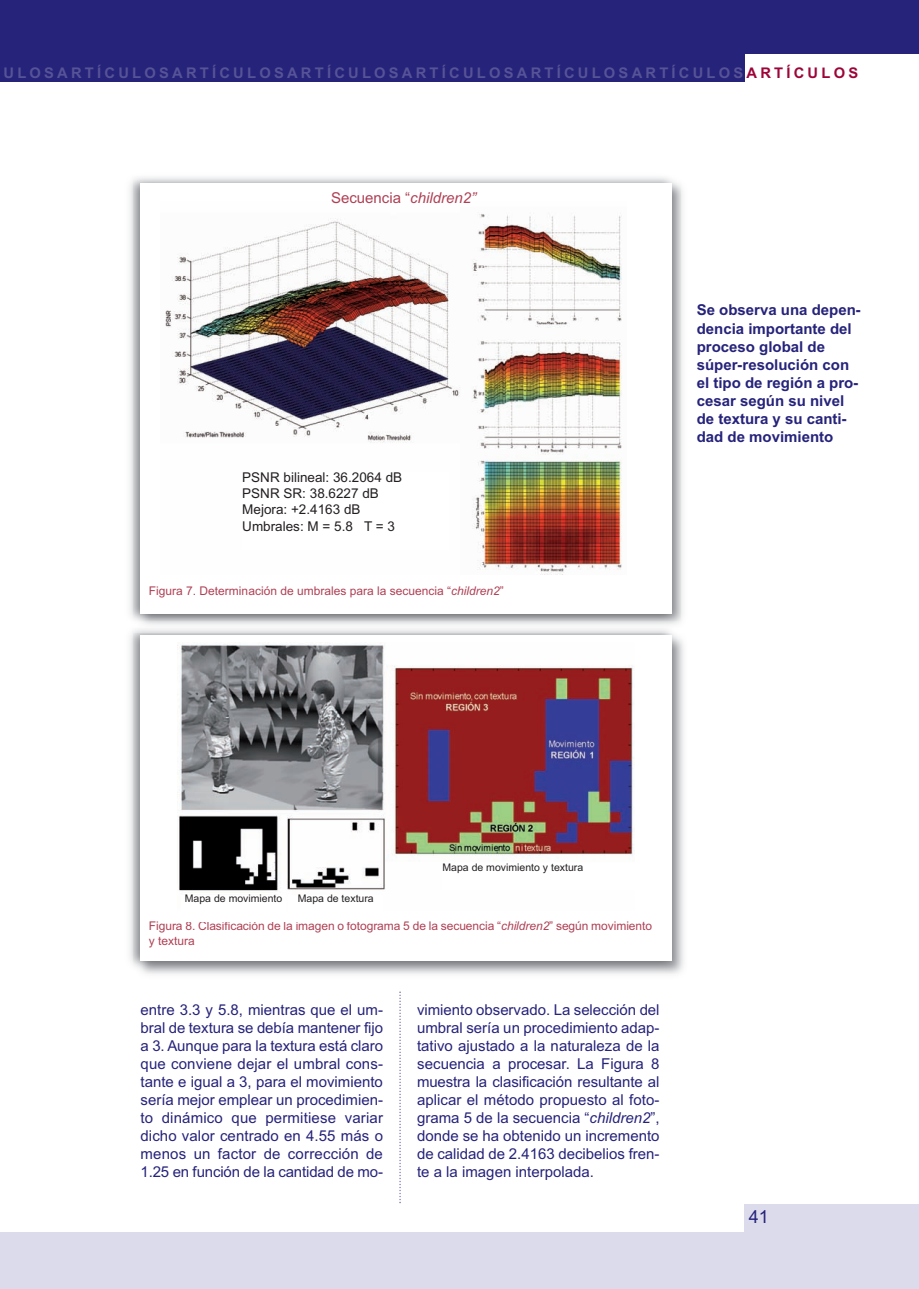
<style>
.page{position:relative;width:919px;height:1289px;background:#fff}
.page>*{position:absolute;margin:0;border:0;box-sizing:border-box;transform-origin:0 0}
.t1{font:18px "Arial";color:#26237b}
.t2{font:15px/18px "Arial";color:#26237b;text-align:justify}
.t3{font:700 15px/18px "Arial";color:#26237b}
.t4{font:15px "Arial";color:#af4054}
.t5{font:700 14.7px "Arial";letter-spacing:.22em;color:#565396}
.t6{font:13.5px/16.2px "Arial";color:#231f20}
.t7{font:12px/15px "Arial";letter-spacing:-.005em;color:#af4054}
.t8{font:10.5px "Arial";color:#231f20}
.s1{color:#9d053a}
.s2{font-style:italic}
</style>
<div class="page">
<div style="left:733px;top:0;width:185px;height:53px;background:#26237b"></div>
<div style="left:744px;top:1203px;width:174px;height:85px;background:#dcdbeb"></div>
<div style="left:0;top:0;width:744px;height:81px;background:#26237b"></div>
<div style="left:0;top:1231px;width:744px;height:57px;background:#dcdbeb"></div>
<img style="left:129px;top:177px;width:552px;height:444px">
<div style="left:140px;top:183px;width:531px;height:430px;background:#fff"></div>
<img style="left:165px;top:214px;width:457px;height:359px">
<div style="left:242px;top:472px;width:207px;height:77px;background:#fff"></div>
<img style="left:133px;top:621px;width:548px;height:353px">
<div style="left:140px;top:635px;width:531px;height:325px;background:#fff"></div>
<img style="left:178px;top:644px;width:456px;height:247px">
<div style="left:442px;top:862px;width:192px;height:27px;background:#fff"></div>
<svg style="left:399px;top:991px;width:2px;height:212px"></svg>
<p class="t5" style="left:3px;top:65px;width:856px">ULOSARTÍCULOSARTÍCULOSARTÍCULOSARTÍCULOSARTÍCULOSARTÍCULOS<span class="s1">ARTÍCULOS</span></p>
<p class="t4" style="left:331px;top:189px;width:147px">Secuencia “<span class="s2">children2”</span></p>
<p class="t6" style="left:242px;top:469px;width:161px">PSNR bilineal: 36.2064 dB<br>PSNR SR: 38.6227 dB<br>Mejora: +2.4163 dB<br>Umbrales: M = 5.8 T = 3</p>
<p class="t7" style="left:149px;top:583px;width:356px">Figura 7. Determinación de umbrales para la secuencia “<span class="s2">children2</span>”</p>
<p class="t3" style="left:696px;top:301px;width:166px">Se observa una depen&shy;dencia importante del proceso global de súper-resolución con el tipo de región a pro&shy;cesar según su nivel de textura y su canti&shy;dad de movimiento</p>
<p class="t8" style="left:185px;top:892px;width:99px">Mapa de movimiento</p>
<p class="t8" style="left:298px;top:892px;width:77px">Mapa de textura</p>
<p class="t8" style="left:442px;top:860px;width:142px">Mapa de movimiento y textura</p>
<p class="t7" style="left:149px;top:918px;width:504px">Figura 8. Clasificación de la imagen o fotograma 5 de la secuencia “<span class="s2">children2</span>” según movimiento y textura</p>
<p class="t2" style="left:140px;top:1000px;width:244px">entre 3.3 y 5.8, mientras que el um&shy;bral de textura se debía mantener fijo a 3. Aunque para la textura está claro que conviene dejar el umbral cons&shy;tante e igual a 3, para el movimiento sería mejor emplear un procedimien&shy;to dinámico que permitiese variar dicho valor centrado en 4.55 más o menos un factor de corrección de 1.25 en función de la cantidad de mo-</p>
<p class="t2" style="left:417px;top:1000px;width:244px">vimiento observado. La selección del umbral sería un procedimiento adap&shy;tativo ajustado a la naturaleza de la secuencia a procesar. La Figura 8 muestra la clasificación resultante al aplicar el método propuesto al foto&shy;grama 5 de la secuencia “<span class="s2">children2</span>”, donde se ha obtenido un incremento de calidad de 2.4163 decibelios fren&shy;te a la imagen interpolada.</p>
<p class="t1" style="left:748px;top:1205px;width:22px">41</p>
</div>
